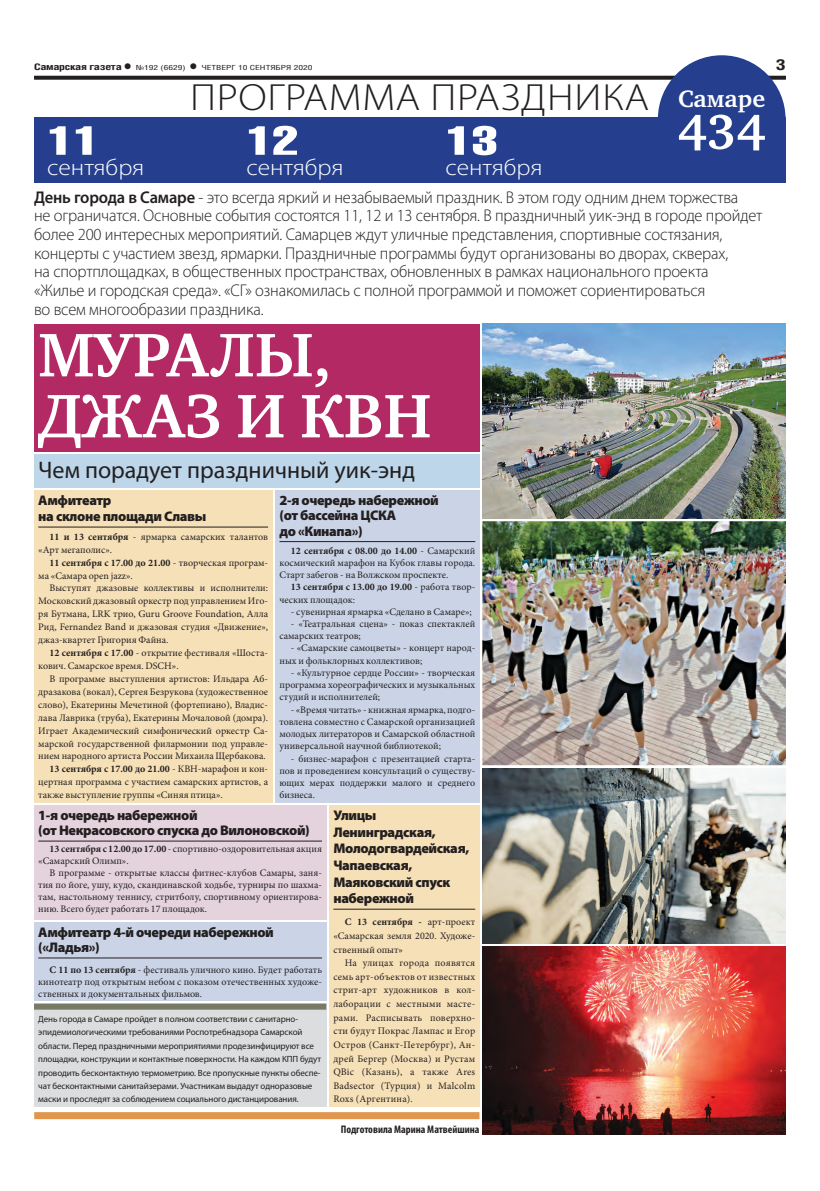
<style>
.page{position:relative;width:820px;height:1191px;background:#fff}
.page>*{position:absolute;margin:0;border:0;box-sizing:border-box;transform-origin:0 0}
.заголовок{font:700 63px/61px "Charter C";color:#fff}
.ЗАГОЛОВОК{font:700 50.2px "Charter C";color:#fff}
.цифра_символ{font:40px "Helios Compressed";color:#fff;scale:1.4 1}
.цифра_символ-2{font:300 38px "Myriad Pro";letter-spacing:.02em;color:#231f20;scale:1.11 1}
.ЗАГОЛОВОК-2{font:700 24.4px "Charter C";color:#fff}
.подзаголовок{font:24px "Myriad Pro";color:#231f20}
.цифра_символ-3{font:300 23px "Myriad Pro";color:#fff;scale:1.11 1}
.круглый_стол_тема{font:300 17px/18.7px "Myriad Pro";letter-spacing:-.01em;color:#231f20}
.t1{font:700 15px "Helios Cond";color:#231f20;scale:1.4 1}
.допблок_заголовок{font:900 14px/16.6px "Myriad Pro";letter-spacing:-.025em;color:#231f20}
.АВТОР_цвет{font:700 condensed 11px "Myriad Pro";color:#231f20}
.ОСНОВНОЙ{font:10px/12.9px "Minion Pro";color:#231f20;text-align:justify}
.допблок_текст{font:9px/13.4px "Myriad Pro";letter-spacing:-.01em;color:#231f20}
.t2{font:700 9px "Helios Cond";letter-spacing:-.02em;color:#231f20;scale:1.4 1}
.t3{font:7px "Helios Cond";color:#231f20;scale:1.4 1}
.s1{font-size:16px}
.s2{font-weight:700;font-size:16px}
.s3{font-weight:600}
.s4{font-weight:700}
</style>
<div class="page">
<svg style="left:34px;top:76px;width:751px;height:4px;background:#322e2f"></svg>
<div style="left:34px;top:118px;width:751px;height:65px;background:#253f8e"></div>
<div style="left:657px;top:55px;width:128px;height:128px;background:#253f8e;border-radius:50%"></div>
<div style="left:34px;top:324px;width:445px;height:127px;background:#b32964"></div>
<div style="left:34px;top:454px;width:445px;height:33px;background:#bdd6ea"></div>
<div style="left:34px;top:490px;width:238px;height:312px;background:#f6e0b7"></div>
<hr style="left:38px;top:527px;width:230px;height:1px;background:#231f20">
<div style="left:275px;top:490px;width:204px;height:312px;background:#cad4e6"></div>
<hr style="left:279px;top:541px;width:196px;height:1px;background:#231f20">
<div style="left:34px;top:1112px;width:445px;height:7px;background:#e0974d"></div>
<div style="left:34px;top:805px;width:292px;height:114px;background:#e4d3dc"></div>
<hr style="left:38px;top:841px;width:284px;height:1px;background:#231f20">
<div style="left:329px;top:805px;width:150px;height:301px;background:#f6e0b7"></div>
<hr style="left:333px;top:909px;width:142px;height:1px;background:#231f20">
<div style="left:34px;top:922px;width:292px;height:78px;background:#cad4e6"></div>
<hr style="left:38px;top:957px;width:284px;height:1px;background:#231f20">
<div style="left:34px;top:1003px;width:292px;height:103px;background:#dcdddf"></div>
<div style="left:34px;top:1003px;width:292px;height:6px;background:#777a65"></div>
<img style="left:482px;top:768px;width:303px;height:175px">
<img style="left:482px;top:521px;width:303px;height:244px">
<img style="left:482px;top:324px;width:303px;height:194px">
<img style="left:482px;top:946px;width:303px;height:188px">
<p class="t2" style="left:34px;top:61px;width:71px">Самарская газета<span class="s1">•</span></p>
<p class="t3" style="left:136px;top:63px;width:37px">№192 (6629)</p>
<p class="t3" style="left:189px;top:63px;width:90px"><span class="s2">•</span> ЧЕТВЕРГ 10 СЕНТЯБРЯ 2020</p>
<p class="t1" style="left:775px;top:55px;width:9px">3</p>
<p class="цифра_символ-2" style="left:190px;top:75px;width:415px">ПРОГРАММА ПРАЗДНИКА</p>
<p class="ЗАГОЛОВОК-2" style="left:677px;top:85px;width:89px">Самаре</p>
<p class="цифра_символ" style="left:47px;top:117px;width:39px">11</p>
<p class="ЗАГОЛОВОК" style="left:677px;top:104px;width:89px">434</p>
<p class="цифра_символ-3" style="left:47px;top:153px;width:89px">сентября</p>
<p class="цифра_символ" style="left:445px;top:117px;width:39px">13</p>
<p class="цифра_символ-3" style="left:445px;top:153px;width:89px">сентября</p>
<p class="круглый_стол_тема" style="left:34px;top:187px;width:729px"><span class="s3">День города в Самаре</span> - это всегда яркий и незабываемый праздник. В этом году одним днем торжества<br>не ограничатся. Основные события состоятся 11, 12 и 13 сентября. В праздничный уик-энд в городе пройдет более 200 интересных мероприятий. Самарцев ждут уличные представления, спортивные состязания, концерты с участием звезд, ярмарки. Праздничные программы будут организованы во дворах, скверах,<br>на спортплощадках, в общественных пространствах, обновленных в рамках национального проекта «Жилье и городская среда». «СГ» ознакомилась с полной программой и поможет сориентироваться<br>во всем многообразии праздника.</p>
<p class="заголовок" style="left:38px;top:325px;width:394px">МУРАЛЫ,<br>ДЖАЗ И КВН</p>
<p class="подзаголовок" style="left:38px;top:455px;width:378px">Чем порадует праздничный уик-энд</p>
<p class="допблок_заголовок" style="left:38px;top:492px;width:170px;line-height:15.9px">Амфитеатр<br>на склоне площади Славы</p>
<p class="ОСНОВНОЙ" style="left:38px;top:530px;width:231px;text-indent:11px"><span class="s4">11 и 13 сентября</span> - ярмарка самарских талантов «Арт мегаполис».</p>
<p class="ОСНОВНОЙ" style="left:38px;top:556px;width:231px;text-indent:11px"><span class="s4">11 сентября с 17.00 до 21.00</span> - творческая програм&shy;ма «Самара open jazz».</p>
<p class="ОСНОВНОЙ" style="left:38px;top:582px;width:231px;text-indent:11px">Выступят джазовые коллективы и исполнители:<br>Московский джазовый оркестр под управлением Иго&shy;ря Бутмана, LRK трио, Guru Groove Foundation, Алла Рид, Fernandez Band и джазовая студия «Движение», джаз-квартет Григория Файна.</p>
<p class="ОСНОВНОЙ" style="left:38px;top:646px;width:231px;text-indent:11px"><span class="s4">12 сентября с 17.00</span> - открытие фестиваля «Шоста&shy;кович. Самарское время. DSCH».</p>
<p class="ОСНОВНОЙ" style="left:38px;top:672px;width:231px;text-indent:11px">В программе выступления артистов: Ильдара Аб&shy;дразакова (вокал), Сергея Безрукова (художественное слово), Екатерины Мечетиной (фортепиано), Владис&shy;лава Лаврика (труба), Екатерины Мочаловой (домра).<br>Играет Академический симфонический оркестр Са&shy;марской государственной филармонии под управле&shy;нием народного артиста России Михаила Щербакова.</p>
<p class="ОСНОВНОЙ" style="left:38px;top:763px;width:231px;text-indent:11px"><span class="s4">13 сентября с 17.00 до 21.00</span> - КВН-марафон и кон&shy;цертная программа с участием самарских артистов, а также выступление группы «Синяя птица».</p>
<p class="цифра_символ" style="left:246px;top:117px;width:39px">12</p>
<p class="цифра_символ-3" style="left:246px;top:153px;width:89px">сентября</p>
<p class="допблок_заголовок" style="left:279px;top:493px;width:161px;line-height:15.2px">2-я очередь набережной (от бассейна ЦСКА<br>до «Кинапа»)</p>
<p class="ОСНОВНОЙ" style="left:279px;top:544px;width:197px;line-height:12.2px;text-indent:11px"><span class="s4">12 сентября с 08.00 до 14.00</span> - Самарский космический марафон на Кубок главы города.<br>Старт забегов - на Волжском проспекте.</p>
<p class="ОСНОВНОЙ" style="left:279px;top:581px;width:197px;line-height:12.2px;text-indent:11px"><span class="s4">13 сентября с 13.00 до 19.00</span> - работа твор&shy;ческих площадок:</p>
<p class="ОСНОВНОЙ" style="left:291px;top:605px;width:182px">- сувенирная ярмарка «Сделано в Самаре»;</p>
<p class="ОСНОВНОЙ" style="left:279px;top:618px;width:197px;line-height:12.2px;text-indent:11px">- «Театральная сцена» - показ спектаклей самарских театров;</p>
<p class="ОСНОВНОЙ" style="left:279px;top:642px;width:197px;line-height:12.2px;text-indent:11px">- «Самарские самоцветы» - концерт народ&shy;ных и фольклорных коллективов;</p>
<p class="ОСНОВНОЙ" style="left:279px;top:666px;width:197px;line-height:12.2px;text-indent:11px">- «Культурное сердце России» - творческая программа хореографических и музыкальных студий и исполнителей;</p>
<p class="ОСНОВНОЙ" style="left:279px;top:703px;width:197px;line-height:12.2px;text-indent:11px">- «Время читать» - книжная ярмарка, подго&shy;товлена совместно с Самарской организацией молодых литераторов и Самарской областной универсальной научной библиотекой;</p>
<p class="ОСНОВНОЙ" style="left:279px;top:752px;width:197px;line-height:12.2px;text-indent:11px">- бизнес-марафон с презентацией старта&shy;пов и проведением консультаций о существу&shy;ющих мерах поддержки малого и среднего бизнеса.</p>
<p class="допблок_заголовок" style="left:38px;top:808px;width:273px;line-height:15px">1-я очередь набережной<br>(от Некрасовского спуска до Вилоновской)</p>
<p class="ОСНОВНОЙ" style="left:38px;top:843px;width:285px;line-height:12px;text-indent:11px"><span class="s4">13 сентября с 12.00 до 17.00</span> - спортивно-оздоровительная акция «Самарский Олимп».</p>
<p class="ОСНОВНОЙ" style="left:38px;top:867px;width:285px;line-height:12px;text-indent:11px">В программе - открытые классы фитнес-клубов Самары, заня&shy;тия по йоге, ушу, кудо, скандинавской ходьбе, турниры по шахма&shy;там, настольному теннису, стритболу, спортивному ориентирова&shy;нию. Всего будет работать 17 площадок.</p>
<p class="допблок_заголовок" style="left:38px;top:925px;width:237px;line-height:15px">Амфитеатр 4-й очереди набережной («Ладья»)</p>
<p class="ОСНОВНОЙ" style="left:38px;top:963px;width:285px;line-height:12px;text-indent:11px"><span class="s4">С 11 по 13 сентября</span> - фестиваль уличного кино. Будет работать кинотеатр под открытым небом с показом отечественных художе&shy;ственных и документальных фильмов.</p>
<p class="допблок_текст" style="left:38px;top:1012px;width:284px">День города в Самаре пройдет в полном соответствии с санитарно&shy;эпидемиологическими требованиями Роспотребнадзора Самарской области. Перед праздничными мероприятиями продезинфицируют все площадки, конструкции и контактные поверхности. На каждом КПП будут проводить бесконтактную термометрию. Все пропускные пункты обеспе&shy;чат бесконтактными санитайзерами. Участникам выдадут одноразовые маски и проследят за соблюдением социального дистанцирования.</p>
<p class="допблок_заголовок" style="left:333px;top:807px;width:137px">Улицы<br>Ленинградская,<br>Молодогвардейская,<br>Чапаевская,<br>Маяковский спуск набережной</p>
<p class="ОСНОВНОЙ" style="left:333px;top:915px;width:143px;line-height:13.6px;text-indent:11px"><span class="s4">С 13 сентября -</span> арт-проект «Самарская земля 2020. Художе&shy;ственный опыт»</p>
<p class="ОСНОВНОЙ" style="left:333px;top:956px;width:143px;line-height:13.6px;text-indent:11px">На улицах города появятся семь арт-объектов от известных стрит-арт художников в кол&shy;лаборации с местными масте&shy;рами. Расписывать поверхно&shy;сти будут Покрас Лампас и Егор Остров (Санкт-Петербург), Ан&shy;дрей Бергер (Москва) и Рустам QBic (Казань), а также Ares Badsector (Турция) и Malcolm Roxs (Аргентина).</p>
<p class="АВТОР_цвет" style="left:341px;top:1122px;width:140px">Подготовила Марина Матвейшина</p>
</div>
